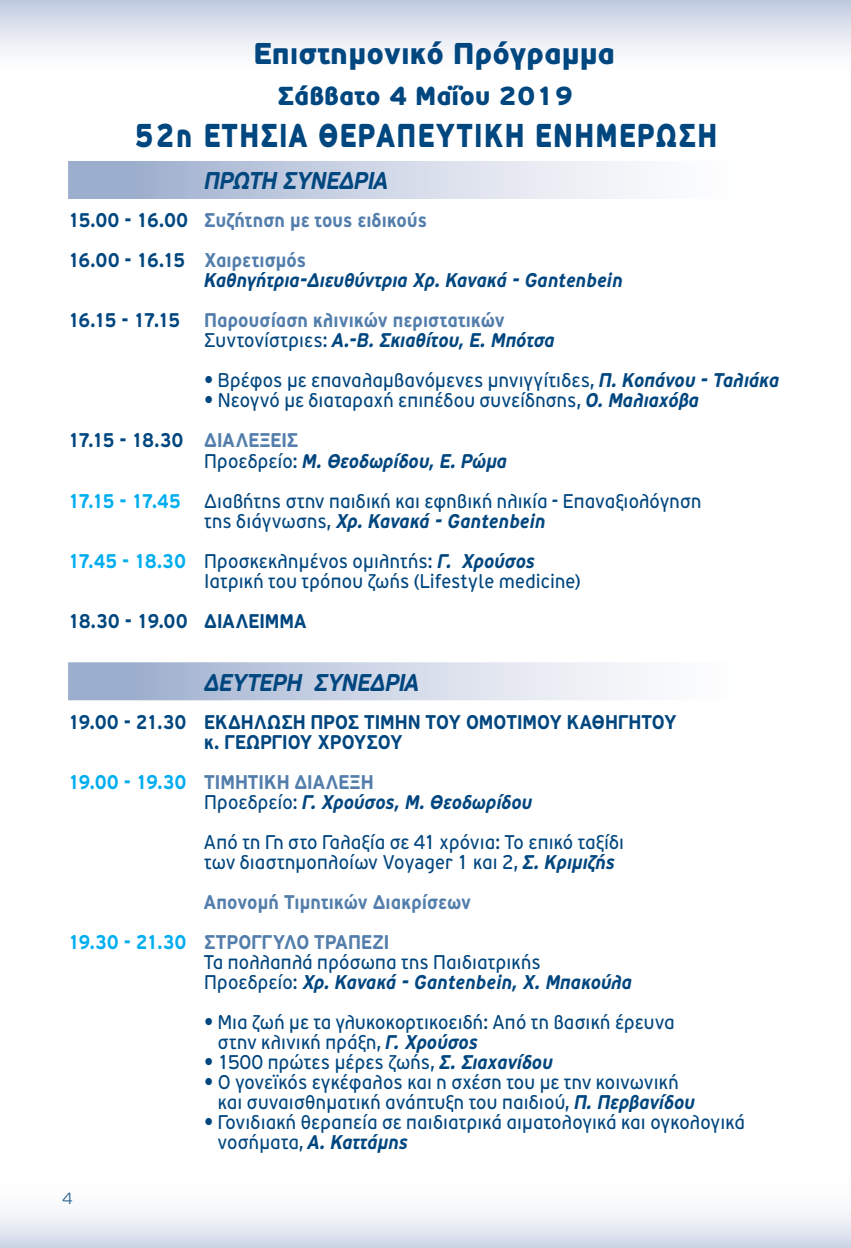
<style>
.page{position:relative;width:851px;height:1248px;background:#fff}
.page>*{position:absolute;margin:0;border:0;box-sizing:border-box;transform-origin:0 0}
.t1{font:900 33px "PF Traffic";letter-spacing:.05em;color:#00467f;scale:.83 1}
.t2{font:900 30px "PF Traffic";color:#00467f}
.t3{font:900 26px "PF Traffic";color:#00467f}
.t4{font:italic 700 24.2px "PF Traffic";letter-spacing:-.015em;color:#00467f;scale:.91 1}
.t5{font:19.8px/20px "PF Traffic";letter-spacing:.015em;color:#00467f;scale:.91 1}
.t6{font:italic 700 19.8px/40px "PF Traffic";color:#00467f;scale:.91 1}
.t7{font:700 19.8px/40px "PF Traffic";letter-spacing:.01em;color:#537eac;scale:.91 1}
.t8{font:700 19.8px/20px "PF Traffic";letter-spacing:.01em;color:#00467f;scale:.86 1}
.t9{font:700 19.8px "PF Traffic";letter-spacing:.01em;color:#00467f;scale:.91 1}
.t10{font:300 16px "PF Traffic";color:#00467f}
.s1{color:#00467f}
.s2{font-style:normal}
.s3{font-style:normal;color:#537eac}
.s4{font-weight:400;font-style:normal}
.s5{font-weight:700;font-style:italic}
.s6{font-weight:700}
.s7{font-weight:700;color:#537eac}
.s8{font-weight:700;color:#00aeef}
.s9{font-style:normal;color:#00aeef}
.s10{color:#00aeef}
</style>
<div class="page">
<div style="left:0;top:0;width:850px;height:73px;background:linear-gradient(to bottom,#c3cde0,#fff)"></div>
<div style="left:0;top:1174px;width:850px;height:73px;background:linear-gradient(to bottom,#fff,#d8dfeb)"></div>
<div style="left:68px;top:161px;width:714px;height:38px;background:linear-gradient(to right,#9aaccc,#fff)"></div>
<div style="left:68px;top:662px;width:714px;height:38px;background:linear-gradient(to right,#9aaccc,#fff)"></div>
<h2 class="t2" style="left:253px;top:35px;width:363px">Επιστημονικό Πρόγραμμα</h2>
<h3 class="t3" style="left:277px;top:80px;width:297px">Σάββατο 4 Μαΐου 2019</h3>
<h1 class="t1" style="left:134px;top:115px;width:703px">52η ΕΤΗΣΙΑ ΘΕΡΑΠΕΥΤΙΚΗ ΕΝΗΜΕΡΩΣΗ</h1>
<p class="t4" style="left:204px;top:166px;width:204px">ΠΡΩΤΗ ΣΥΝΕΔΡΙΑ</p>
<p class="t7" style="left:68px;top:200px;width:396px"><span class="s1">15.00 - 16.00</span> Συζήτηση με τους ειδικούς<br><span class="s1">16.00 - 16.15</span> Χαιρετισμός</p>
<p class="t6" style="left:68px;top:260px;width:611px;text-indent:136px">Καθηγήτρια-Διευθύντρια Χρ. Κανακά - Gantenbein<br><span class="s2">16.15 - 17.15</span> <span class="s3">Παρουσίαση κλινικών περιστατικών</span></p>
<p class="t6" style="left:204px;top:320px;width:387px"><span class="s4">Συντονίστριες:</span> Α.-Β. Σκιαθίτου, Ε. Μπότσα</p>
<p class="t5" style="left:204px;top:370px;width:633px">• Βρέφος με επαναλαμβανόμενες μηνιγγίτιδες, <span class="s5">Π. Κοπάνου - Ταλιάκα</span></p>
<p class="t5" style="left:68px;top:380px;width:694px;line-height:40px;text-indent:136px">• Νεογνό με διαταραχή επιπέδου συνείδησης, <span class="s5">Ο. Μαλιαχόβα<br></span><span class="s6">17.15 - 18.30</span> <span class="s7">ΔΙΑΛΕΞΕΙΣ</span></p>
<p class="t5" style="left:68px;top:440px;width:697px;line-height:40px;text-indent:136px">Προεδρείο: <span class="s5">Μ. Θεοδωρίδου, Ε. Ρώμα<br></span><span class="s8">17.15 - 17.45</span> Διαβήτης στην παιδική και εφηβική ηλικία - Επαναξιολόγηση</p>
<p class="t5" style="left:68px;top:500px;width:526px;line-height:40px;text-indent:136px">της διάγνωσης, <span class="s5">Χρ. Κανακά - Gantenbein<br></span><span class="s8">17.45 - 18.30</span> Προσκεκλημένος ομιλητής: <span class="s5">Γ. Χρούσος</span></p>
<p class="t5" style="left:204px;top:570px;width:414px">Ιατρική του τρόπου ζωής (Lifestyle medicine)</p>
<p class="t8" style="left:68px;top:610px;width:185px">18.30 - 19.00 Διάλει</p>
<p class="t9" style="left:265px;top:608px;width:45px">μμα</p>
<p class="t4" style="left:204px;top:667px;width:238px">ΔΕΥΤΕΡΗ ΣΥΝΕΔΡΙΑ</p>
<p class="t8" style="left:204px;top:711px;width:551px;text-indent:-136px">19.00 - 21.30 ΕΚΔΗΛΩΣΗ ΠΡΟΣ ΤΙΜΗΝ ΤΟΥ ΟΜΟΤΙΜΟΥ ΚΑΘΗΓΗΤΟΥ κ. ΓΕΩΡΓΙΟΥ ΧΡΟΥΣΟΥ</p>
<p class="t6" style="left:204px;top:771px;width:362px;line-height:20px;text-indent:-136px"><span class="s9">19.00 - 19.30</span> <span class="s3">ΤΙΜΗΤΙΚΗ ΔΙΑΛΕΞΗ<br></span><span class="s4">Προεδρείο:</span> Γ. Χρούσος, Μ. Θεοδωρίδου</p>
<p class="t5" style="left:204px;top:831px;width:462px">Από τη Γη στο Γαλαξία σε 41 χρόνια: Το επικό ταξίδι των διαστημοπλοίων Voyager 1 και 2, <span class="s5">Σ. Κριμιζής</span></p>
<p class="t7" style="left:68px;top:881px;width:444px;text-indent:136px">Απονομή Τιμητικών Διακρίσεων<br><span class="s10">19.30 - 21.30</span> ΣΤΡΟΓΓΥΛΟ ΤΡΑΠΕΖΙ</p>
<p class="t5" style="left:204px;top:951px;width:471px">Τα πολλαπλά πρόσωπα της Παιδιατρικής<br>Προεδρείο: <span class="s5">Χρ. Κανακά - Gantenbein, Χ. Μπακούλα</span></p>
<p class="t5" style="left:218px;top:1011px;width:503px;text-indent:-14px">• Μια ζωή με τα γλυκοκορτικοειδή: Από τη βασική έρευνα στην κλινική πράξη, <span class="s5">Γ. Χρούσος</span></p>
<p class="t5" style="left:204px;top:1051px;width:384px">• 1500 πρώτες μέρες ζωής, <span class="s5">Σ. Σιαχανίδου</span></p>
<p class="t5" style="left:218px;top:1071px;width:525px;text-indent:-14px">• Ο γονεϊκός εγκέφαλος και η σχέση του με την κοινωνική και συναισθηματική ανάπτυξη του παιδιού, <span class="s5">Π. Περβανίδου</span></p>
<p class="t5" style="left:218px;top:1111px;width:580px;text-indent:-14px">• Γονιδιακή θεραπεία σε παιδιατρικά αιματολογικά και ογκολογικά νοσήματα, <span class="s5">Α. Καττάμης</span></p>
<p class="t10" style="left:62px;top:1189px;width:12px">4</p>
</div>
